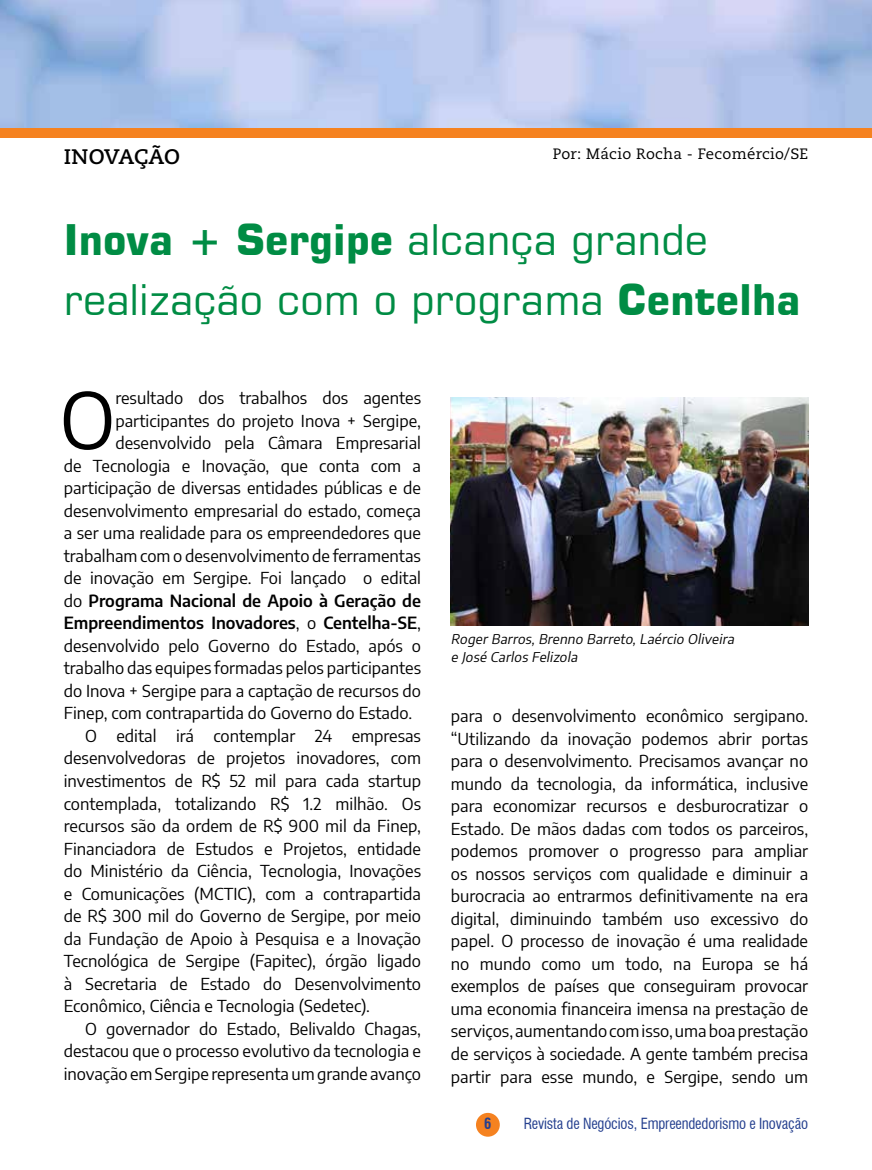
<style>
.page{position:relative;width:872px;height:1170px;background:#fff}
.page>*{position:absolute;margin:0;border:0;box-sizing:border-box;transform-origin:0 0}
.t1{font:77.25px "Encode Sans";color:#000}
.t2{font:42px/60px "Square 721 BT";color:#008c44}
.t3{font:700 21px "Caecilia LT Std";letter-spacing:-.015em;color:#000}
.t4{font:16.5px/22.5px "Encode Sans";color:#000;text-align:justify}
.t5{font:600 16.5px "Encode Sans";color:#000}
.t6{font:condensed 15px "Swiss 721 BT";letter-spacing:-.01em;color:#25408f}
.t7{font:15px "Caecilia LT Std";letter-spacing:.02em;color:#000}
.t8{font:700 condensed 15px "Swiss 721 BT";color:#25408f}
.t9{font:italic 13.5px/18px "Encode Sans";color:#000}
.s1{font-weight:700}
.s2{font-weight:400}
</style>
<div class="page">
<div style="left:476px;top:1112px;width:24px;height:24px;background:#f58220;border-radius:50%"></div>
<div style="left:0;top:128px;width:872px;height:10px;background:#f58220"></div>
<img style="left:451px;top:398px;width:357px;height:227px">
<p class="t3" style="left:64px;top:144px;width:118px">INOVAÇÃO</p>
<p class="t7" style="left:553px;top:145px;width:257px">Por: Mácio Rocha - Fecomércio/SE</p>
<h2 class="t2" style="left:64px;top:209px;width:738px"><span class="s1">Inova + Sergipe</span> alcança grande realização com o programa <span class="s1">Centelha</span></h2>
<h1 class="t1" style="left:60px;top:366px;width:57px">O</h1>
<p class="t4" style="left:115px;top:386px;width:307px">resultado dos trabalhos dos agentes</p>
<p class="t4" style="left:115px;top:408px;width:307px">participantes do projeto Inova + Sergipe,</p>
<p class="t4" style="left:115px;top:431px;width:307px">desenvolvido pela Câmara Empresarial</p>
<p class="t4" style="left:64px;top:453px;width:359px">de Tecnologia e Inovação, que conta com a</p>
<p class="t4" style="left:64px;top:476px;width:359px">participação de diversas entidades públicas e de</p>
<p class="t4" style="left:64px;top:498px;width:359px">desenvolvimento empresarial do estado, começa</p>
<p class="t4" style="left:64px;top:521px;width:359px">a ser uma realidade para os empreendedores que</p>
<p class="t4" style="left:64px;top:543px;width:359px">trabalham com o desenvolvimento de ferramentas</p>
<p class="t4" style="left:64px;top:566px;width:359px">de inovação em Sergipe. Foi lançado o edital</p>
<p class="t5" style="left:64px;top:588px;width:359px"><span class="s2">do</span> Programa Nacional de Apoio à Geração de</p>
<p class="t5" style="left:64px;top:611px;width:359px">Empreendimentos Inovadores<span class="s2">, o</span> Centelha-SE<span class="s2">,</span></p>
<p class="t4" style="left:64px;top:633px;width:359px">desenvolvido pelo Governo do Estado, após o</p>
<p class="t4" style="left:64px;top:656px;width:359px">trabalho das equipes formadas pelos participantes</p>
<p class="t4" style="left:64px;top:678px;width:359px">do Inova + Sergipe para a captação de recursos do</p>
<p class="t4" style="left:64px;top:701px;width:350px">Finep, com contrapartida do Governo do Estado.</p>
<p class="t4" style="left:85px;top:723px;width:337px">O edital irá contemplar 24 empresas</p>
<p class="t4" style="left:64px;top:746px;width:359px">desenvolvedoras de projetos inovadores, com</p>
<p class="t4" style="left:64px;top:768px;width:359px">investimentos de R$ 52 mil para cada startup</p>
<p class="t4" style="left:64px;top:791px;width:359px">contemplada, totalizando R$ 1.2 milhão. Os</p>
<p class="t4" style="left:64px;top:813px;width:359px">recursos são da ordem de R$ 900 mil da Finep,</p>
<p class="t4" style="left:64px;top:836px;width:359px">Financiadora de Estudos e Projetos, entidade</p>
<p class="t4" style="left:64px;top:858px;width:359px">do Ministério da Ciência, Tecnologia, Inovações</p>
<p class="t4" style="left:64px;top:881px;width:359px">e Comunicações (MCTIC), com a contrapartida</p>
<p class="t4" style="left:64px;top:903px;width:359px">de R$ 300 mil do Governo de Sergipe, por meio</p>
<p class="t4" style="left:64px;top:926px;width:359px">da Fundação de Apoio à Pesquisa e a Inovação</p>
<p class="t4" style="left:64px;top:948px;width:359px">Tecnológica de Sergipe (Fapitec), órgão ligado</p>
<p class="t4" style="left:64px;top:971px;width:359px">à Secretaria de Estado do Desenvolvimento</p>
<p class="t4" style="left:64px;top:993px;width:307px">Econômico, Ciência e Tecnologia (Sedetec).</p>
<p class="t4" style="left:85px;top:1016px;width:337px">O governador do Estado, Belivaldo Chagas,</p>
<p class="t4" style="left:64px;top:1038px;width:359px">destacou que o processo evolutivo da tecnologia e</p>
<p class="t4" style="left:64px;top:1061px;width:359px">inovação em Sergipe representa um grande avanço</p>
<p class="t9" style="left:451px;top:629px;width:288px">RogerBarros,Brenno Barreto,Laércio Oliveira e José Carlos Felizola</p>
<p class="t4" style="left:451px;top:704px;width:359px">para o desenvolvimento econômico sergipano. “Utilizando da inovação podemos abrir portas para o desenvolvimento. Precisamos avançar no mundo da tecnologia, da informática, inclusive para economizar recursos e desburocratizar o Estado. De mãos dadas com todos os parceiros, podemos promover o progresso para ampliar os nossos serviços com qualidade e diminuir a burocracia ao entrarmos definitivamente na era digital, diminuindo também uso excessivo do papel. O processo de inovação é uma realidade no mundo como um todo, na Europa se há exemplos de países que conseguiram provocar uma economia financeira imensa na prestação de serviços, aumentando com isso, uma boa prestação de serviços à sociedade. A gente também precisa partir para esse mundo, e Sergipe, sendo um</p>
<p class="t8" style="left:484px;top:1114px;width:9px">6</p>
<p class="t6" style="left:524px;top:1114px;width:286px">Revista de Negócios, Empreendedorismo e Inovação</p>
</div>
